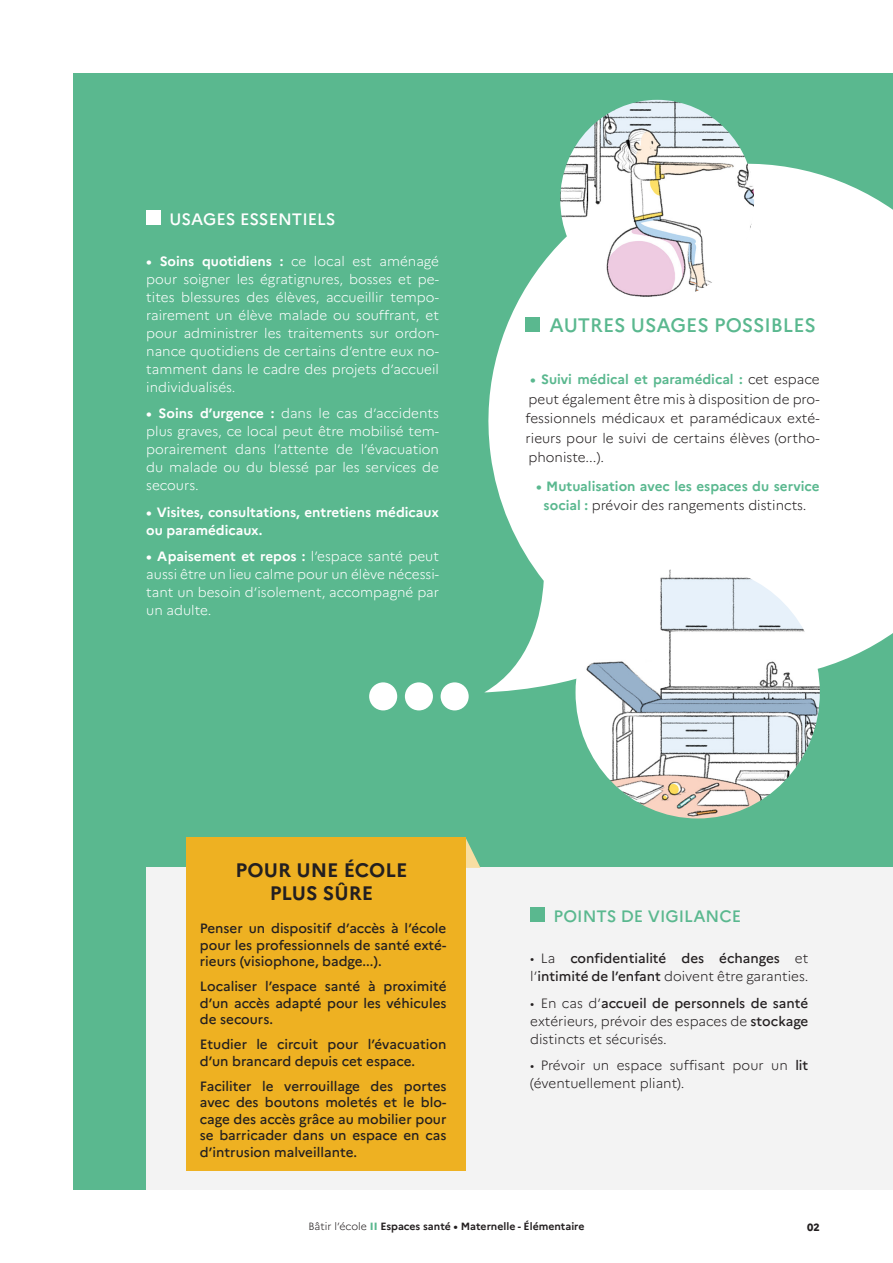
<style>
.page{position:relative;width:893px;height:1263px;background:#fff}
.page>*{position:absolute;margin:0;border:0;box-sizing:border-box;transform-origin:0 0}
.t1{font:500 19.5px "Marianne";color:#5ab88f}
.t2{font:700 19.5px/23.4px "Marianne";color:#231f20;text-align:center}
.t3{font:500 16.5px "Marianne";color:#5ab88f}
.t4{font:500 16.5px "Marianne";color:#fff}
.t5{font:300 13.5px/18px "Marianne";color:#fff;text-align:justify}
.t6{font:500 13.5px/16.5px "Marianne";color:#231f20;text-align:justify}
.t7{font:300 13.5px/19.5px "Marianne";color:#231f20;text-align:justify}
.t8{font:700 13.5px/19.5px "Marianne";color:#5ab88f;text-align:center}
.t9{font:700 13.5px/18px "Marianne";color:#fff}
.t10{font:700 10.5px "Marianne";color:#231f20}
.t11{font:800 10.5px "Marianne";color:#231f20}
.s1{font-weight:700}
.s2{font-weight:700;color:#5ab88f}
.s3{font-weight:300;color:#231f20}
.s4{font-weight:300}
.s5{font-weight:500}
.s6{font-weight:800;color:#5ab88f}
</style>
<div class="page">
<div style="left:73px;top:73px;width:820px;height:1117px;background:#5ab88f"></div>
<div style="left:146px;top:868px;width:747px;height:322px;background:#f3f3f3"></div>
<div style="left:530px;top:907px;width:15px;height:15px;background:#5ab88f"></div>
<div style="left:146px;top:210px;width:15px;height:15px;background:#fff"></div>
<svg style="left:485px;top:163px;width:408px;height:529px;fill:#fff"></svg>
<div style="left:441px;top:682px;width:28px;height:28px;background:#fff;border-radius:50%"></div>
<div style="left:405px;top:682px;width:28px;height:28px;background:#fff;border-radius:50%"></div>
<div style="left:369px;top:682px;width:28px;height:28px;background:#fff;border-radius:50%"></div>
<div style="left:526px;top:317px;width:14px;height:15px;background:#5ab88f"></div>
<img style="left:560px;top:100px;width:194px;height:200px">
<img style="left:575px;top:566px;width:245px;height:252px">
<svg style="left:466px;top:838px;width:14px;height:30px"></svg>
<div style="left:186px;top:838px;width:280px;height:333px;background:#eeb122"></div>
<p class="t4" style="left:170px;top:209px;width:168px">USAGES ESSENTIELS</p>
<p class="t5" style="left:146px;top:252px;width:294px"><span class="s1">• Soins quotidiens :</span> ce local est aménagé pour soigner les égratignures, bosses et pe&shy;tites blessures des élèves, accueillir tempo&shy;rairement un élève malade ou souffrant, et pour administrer les traitements sur ordon&shy;nance quotidiens de certains d’entre eux no&shy;tamment dans le cadre des projets d’accueil individualisés.</p>
<p class="t5" style="left:146px;top:404px;width:294px"><span class="s1">• Soins d’urgence :</span> dans le cas d’accidents plus graves, ce local peut être mobilisé tem&shy;porairement dans l’attente de l’évacuation du malade ou du blessé par les services de secours.</p>
<p class="t9" style="left:146px;top:503px;width:294px">• Visites, consultations, entretiens médicaux ou paramédicaux.</p>
<p class="t5" style="left:146px;top:547px;width:294px"><span class="s1">• Apaisement et repos :</span> l’espace santé peut aussi être un lieu calme pour un élève nécessi&shy;tant un besoin d’isolement, accompagné par un adulte.</p>
<p class="t1" style="left:550px;top:313px;width:268px">AUTRES USAGES POSSIBLES</p>
<p class="t7" style="left:526px;top:370px;width:296px;text-indent:4px"><span class="s2">• Suivi médical et paramédical :</span> cet espace peut également être mis à disposition de pro&shy;fessionnels médicaux et paramédicaux exté&shy;rieurs pour le suivi de certains élèves (ortho&shy;phoniste...).</p>
<p class="t8" style="left:536px;top:476px;width:285px">• Mutualisation avec les espaces du service social : <span class="s3">prévoir des rangements distincts.</span></p>
<p class="t2" style="left:235px;top:858px;width:173px">POUR UNE ÉCOLE<br>PLUS SÛRE</p>
<p class="t6" style="left:200px;top:920px;width:248px">Penser un dispositif d’accès à l’école pour les professionnels de santé exté&shy;rieurs (visiophone, badge...).</p>
<p class="t6" style="left:200px;top:978px;width:248px">Localiser l’espace santé à proximité d’un accès adapté pour les véhicules de secours.</p>
<p class="t6" style="left:200px;top:1036px;width:248px">Etudier le circuit pour l’évacuation d’un brancard depuis cet espace.</p>
<p class="t6" style="left:200px;top:1078px;width:248px">Faciliter le verrouillage des portes avec des boutons moletés et le blo&shy;cage des accès grâce au mobilier pour se barricader dans un espace en cas d’intrusion malveillante.</p>
<p class="t3" style="left:554px;top:906px;width:189px">POINTS DE VIGILANCE</p>
<p class="t6" style="left:530px;top:949px;width:280px;line-height:18px"><span class="s4">• La</span> confidentialité des échanges <span class="s4">et l’</span>intimité de l’enfant <span class="s4">doivent être garanties.</span></p>
<p class="t7" style="left:530px;top:994px;width:280px;line-height:18px">• En cas d’<span class="s5">accueil de personnels de santé </span>extérieurs, prévoir des espaces de <span class="s5">stockage </span>distincts et sécurisés.</p>
<p class="t7" style="left:530px;top:1056px;width:280px;line-height:18px">• Prévoir un espace suffisant pour un <span class="s5">lit </span>(éventuellement pliant).</p>
<p class="t10" style="left:309px;top:1220px;width:277px"><span class="s4">Bâtir l’école</span> <span class="s6">II</span> Espaces santé • Maternelle - Élémentaire</p>
<p class="t11" style="left:807px;top:1221px;width:14px">02</p>
</div>
